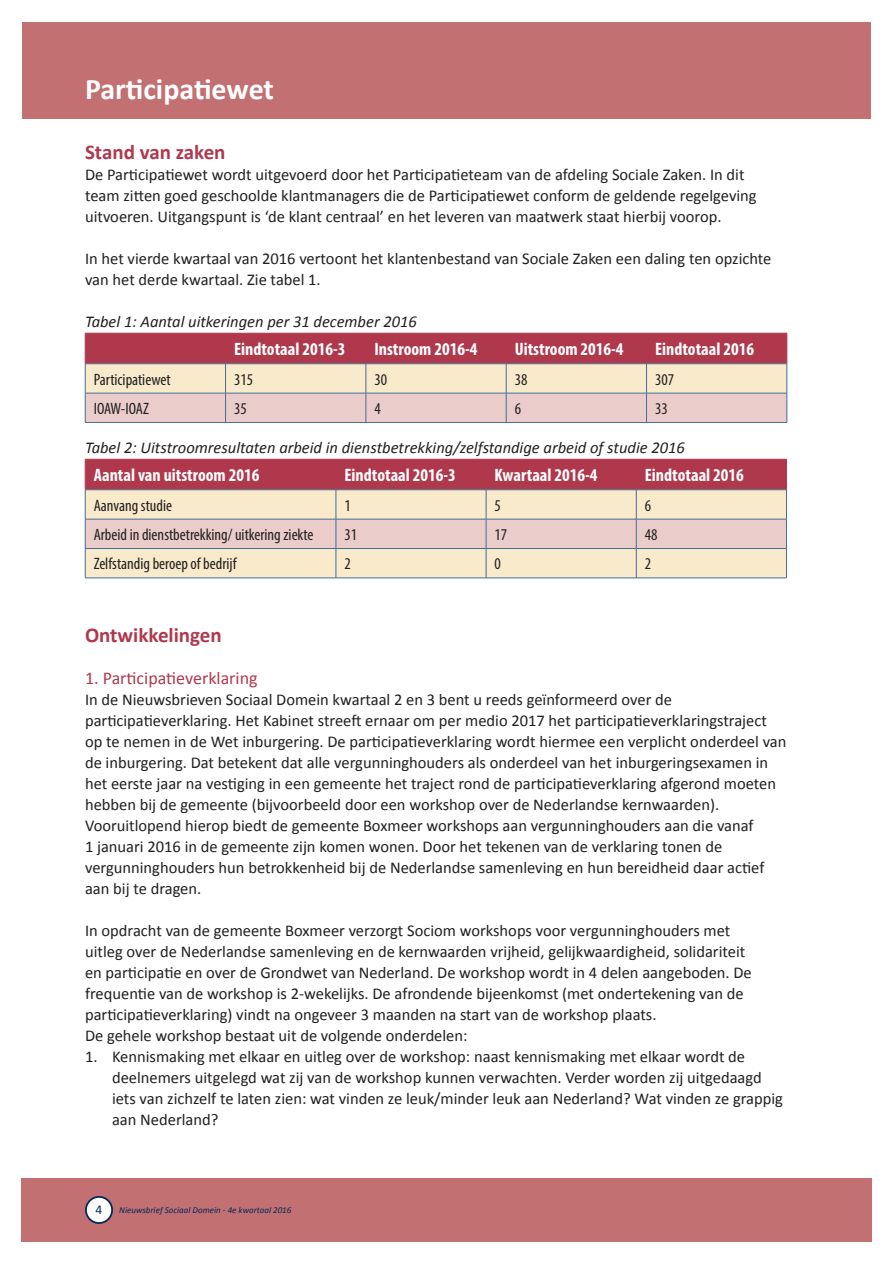
<style>
.page{position:relative;width:893px;height:1263px;background:#fff}
.page>*{position:absolute;margin:0;border:0;box-sizing:border-box;transform-origin:0 0}
.t1{font:700 30px "Calibri";color:#fff}
.t2{font:700 21px "Calibri";color:#af384d}
.t3{font:700 condensed 18px "Myriad Pro";color:#fff}
.t4{font:18px "Calibri";color:#af384d}
.t5{font:16.5px/21px "Calibri";color:#231f20}
.t6{font:condensed 16.5px "Myriad Pro";color:#231f20}
.t7{font:italic 16.5px "Calibri";color:#231f20}
.t8{font:italic 9px "Calibri";color:#00295c}
.s1{font-style:normal;font-size:13.5px}
</style>
<div class="page">
<div style="left:22px;top:22px;width:849px;height:96px;background:#c27072"></div>
<svg style="left:85px;top:333px;width:703px;height:89px;background:#d6a19e"></svg>
<hr style="left:85px;top:422px;width:141px;height:1px;background:#456d94">
<hr style="left:226px;top:422px;width:140px;height:1px;background:#456d94">
<hr style="left:366px;top:422px;width:140px;height:1px;background:#456d94">
<hr style="left:506px;top:422px;width:140px;height:1px;background:#456d94">
<hr style="left:646px;top:422px;width:141px;height:1px;background:#456d94">
<svg style="left:85px;top:459px;width:702px;height:119px;background:#dcb1a9"></svg>
<hr style="left:85px;top:578px;width:251px;height:1px;background:#456d94">
<hr style="left:336px;top:578px;width:150px;height:1px;background:#456d94">
<hr style="left:486px;top:578px;width:150px;height:1px;background:#456d94">
<hr style="left:636px;top:578px;width:151px;height:1px;background:#456d94">
<div style="left:21px;top:1178px;width:851px;height:64px;background:#c27072"></div>
<div style="left:86px;top:1197px;width:26px;height:26px;background:#fff;border-radius:50%"></div>
<div style="left:85px;top:1196px;width:28px;height:28px;border:2px solid #00295c;border-radius:50%"></div>
<h1 class="t1" style="left:85px;top:70px;width:190px">Participatiewet</h1>
<p class="t2" style="left:85px;top:139px;width:142px">Stand van zaken</p>
<p class="t5" style="left:85px;top:164px;width:673px">De Participatiewet wordt uitgevoerd door het Participatieteam van de afdeling Sociale Zaken. In dit team zitten goed geschoolde klantmanagers die de Participatiewet conform de geldende regelgeving uitvoeren. Uitgangspunt is ‘de klant centraal’ en het leveren van maatwerk staat hierbij voorop.</p>
<p class="t5" style="left:85px;top:248px;width:688px">In het vierde kwartaal van 2016 vertoont het klantenbestand van Sociale Zaken een daling ten opzichte van het derde kwartaal. Zie tabel 1.</p>
<p class="t7" style="left:85px;top:310px;width:333px">Tabel 1: Aantal uitkeringen per 31 december 2016</p>
<p class="t3" style="left:234px;top:338px;width:113px">Eindtotaal 2016-3</p>
<p class="t3" style="left:374px;top:338px;width:104px">Instroom 2016-4</p>
<p class="t3" style="left:515px;top:338px;width:110px">Uitstroom 2016-4</p>
<p class="t3" style="left:655px;top:338px;width:101px">Eindtotaal 2016</p>
<p class="t6" style="left:94px;top:369px;width:78px">Participatiewet</p>
<p class="t6" style="left:234px;top:369px;width:21px">315</p>
<p class="t6" style="left:374px;top:369px;width:14px">30</p>
<p class="t6" style="left:515px;top:369px;width:14px">38</p>
<p class="t6" style="left:655px;top:369px;width:21px">307</p>
<p class="t6" style="left:94px;top:399px;width:57px">IOAW-IOAZ</p>
<p class="t6" style="left:234px;top:399px;width:14px">35</p>
<p class="t6" style="left:374px;top:399px;width:8px">4</p>
<p class="t6" style="left:515px;top:399px;width:8px">6</p>
<p class="t6" style="left:655px;top:399px;width:14px">33</p>
<p class="t7" style="left:85px;top:436px;width:601px">Tabel 2: Uitstroomresultaten arbeid in dienstbetrekking/zelfstandige arbeid of studie 2016</p>
<p class="t3" style="left:94px;top:464px;width:167px">Aantal van uitstroom 2016</p>
<p class="t3" style="left:344px;top:464px;width:113px">Eindtotaal 2016-3</p>
<p class="t3" style="left:495px;top:464px;width:104px">Kwartaal 2016-4</p>
<p class="t3" style="left:645px;top:464px;width:101px">Eindtotaal 2016</p>
<p class="t6" style="left:94px;top:495px;width:80px">Aanvang studie</p>
<p class="t6" style="left:344px;top:495px;width:8px">1</p>
<p class="t6" style="left:495px;top:495px;width:8px">5</p>
<p class="t6" style="left:645px;top:495px;width:8px">6</p>
<p class="t6" style="left:94px;top:525px;width:221px">Arbeid in dienstbetrekking/ uitkering ziekte</p>
<p class="t6" style="left:344px;top:525px;width:14px">31</p>
<p class="t6" style="left:495px;top:525px;width:14px">17</p>
<p class="t6" style="left:645px;top:525px;width:14px">48</p>
<p class="t6" style="left:94px;top:554px;width:144px">Zelfstandig beroep of bedrijf</p>
<p class="t6" style="left:344px;top:554px;width:8px">2</p>
<p class="t6" style="left:495px;top:554px;width:8px">0</p>
<p class="t6" style="left:645px;top:554px;width:8px">2</p>
<p class="t2" style="left:85px;top:622px;width:138px">Ontwikkelingen</p>
<p class="t4" style="left:85px;top:667px;width:174px">1. Participatieverklaring</p>
<p class="t5" style="left:85px;top:689px;width:703px">In de Nieuwsbrieven Sociaal Domein kwartaal 2 en 3 bent u reeds geïnformeerd over de participatieverklaring. Het Kabinet streeft ernaar om per medio 2017 het participatieverklaringstraject op te nemen in de Wet inburgering. De participatieverklaring wordt hiermee een verplicht onderdeel van de inburgering. Dat betekent dat alle vergunninghouders als onderdeel van het inburgeringsexamen in het eerste jaar na vestiging in een gemeente het traject rond de participatieverklaring afgerond moeten hebben bij de gemeente (bijvoorbeeld door een workshop over de Nederlandse kernwaarden).<br>Vooruitlopend hierop biedt de gemeente Boxmeer workshops aan vergunninghouders aan die vanaf<br>1 januari 2016 in de gemeente zijn komen wonen. Door het tekenen van de verklaring tonen de vergunninghouders hun betrokkenheid bij de Nederlandse samenleving en hun bereidheid daar actief aan bij te dragen.</p>
<p class="t5" style="left:85px;top:920px;width:668px">In opdracht van de gemeente Boxmeer verzorgt Sociom workshops voor vergunninghouders met uitleg over de Nederlandse samenleving en de kernwaarden vrijheid, gelijkwaardigheid, solidariteit en participatie en over de Grondwet van Nederland. De workshop wordt in 4 delen aangeboden. De frequentie van de workshop is 2-wekelijks. De afrondende bijeenkomst (met ondertekening van de participatieverklaring) vindt na ongeveer 3 maanden na start van de workshop plaats.<br>De gehele workshop bestaat uit de volgende onderdelen:</p>
<p class="t5" style="left:112px;top:1046px;width:672px;text-indent:-27px">1. Kennismaking met elkaar en uitleg over de workshop: naast kennismaking met elkaar wordt de deelnemers uitgelegd wat zij van de workshop kunnen verwachten. Verder worden zij uitgedaagd iets van zichzelf te laten zien: wat vinden ze leuk/minder leuk aan Nederland? Wat vinden ze grappig aan Nederland?</p>
<p class="t8" style="left:95px;top:1204px;width:197px"><span class="s1">4</span> Nieuwsbrief Sociaal Domein - 4e kwartaal 2016</p>
</div>
